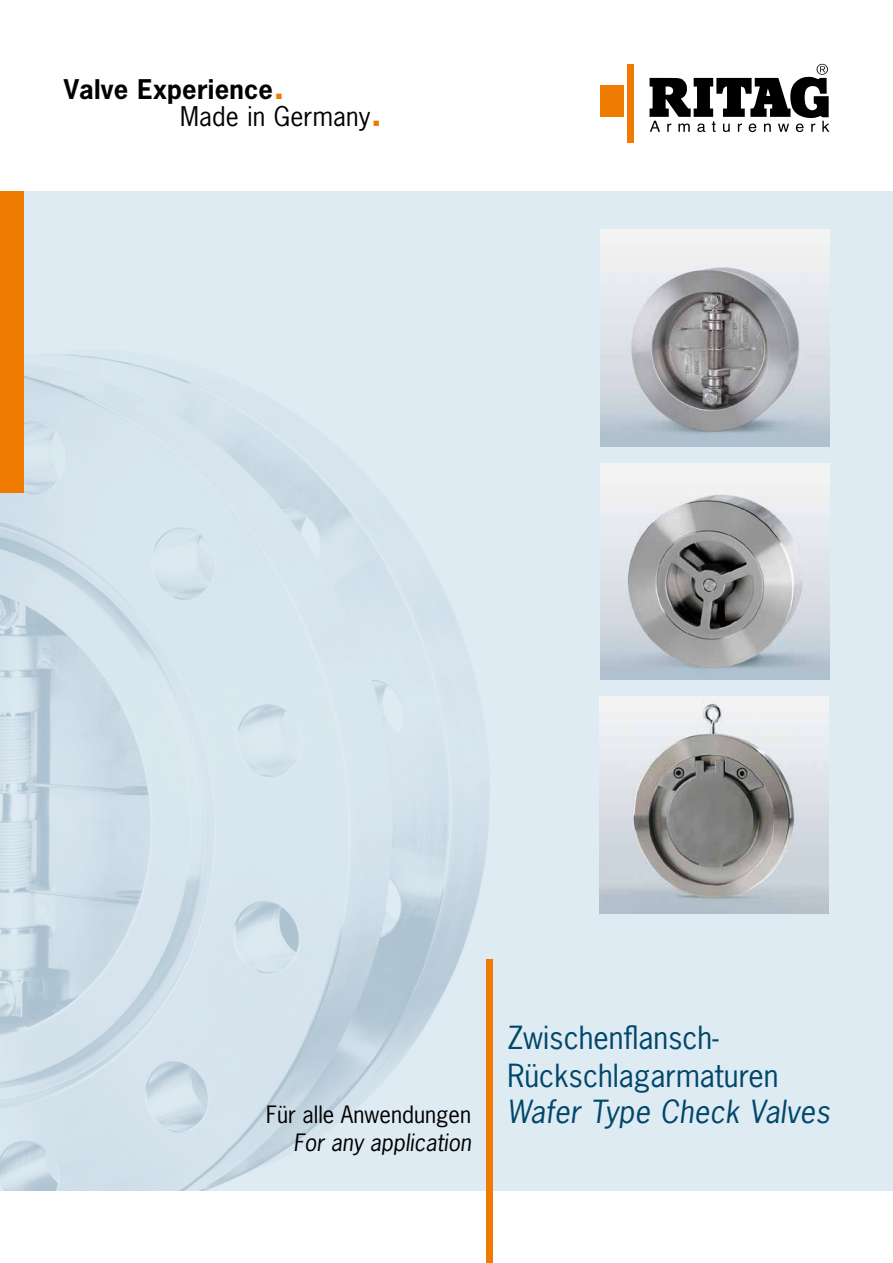
<style>
.page{position:relative;width:893px;height:1263px;background:#fff}
.page>*{position:absolute;margin:0;border:0;box-sizing:border-box;transform-origin:0 0}
.t1{font:30px/37.5px "News Gothic";color:#00476a}
.t2{font:italic 30px "News Gothic";letter-spacing:.01em;color:#00476a}
.t3{font:700 25.5px/27px "News Gothic";letter-spacing:.01em;color:#000}
.t4{font:22.5px "News Gothic";color:#000}
.t5{font:italic 22.5px "News Gothic";color:#000}
.s1{font-size:36px;color:#ef7c00}
.s2{font-weight:400}
</style>
<div class="page">
<div style="left:627px;top:64px;width:7px;height:79px;background:#ef7c00"></div>
<div style="left:600px;top:85px;width:23px;height:32px;background:#ef7c00"></div>
<svg style="left:649px;top:64px;width:180px;height:68px"></svg>
<div style="left:0;top:191px;width:893px;height:1000px;background:#deebf3"></div>
<img style="left:600px;top:697px;width:229px;height:217px">
<img style="left:0;top:191px;width:493px;height:1000px">
<div style="left:0;top:191px;width:23px;height:302px;background:#ef7c00"></div>
<div style="left:486px;top:959px;width:6px;height:304px;background:#ef7c00"></div>
<img style="left:600px;top:463px;width:229px;height:217px">
<img style="left:600px;top:229px;width:229px;height:217px">
<p class="t3" style="left:180px;top:75px;width:203px;text-indent:-116px">Valve Experience<span class="s1">.<br></span><span class="s2">Made in Germany</span><span class="s1">.</span></p>
<p class="t4" style="left:266px;top:1100px;width:206px">Für alle Anwendungen</p>
<p class="t5" style="left:294px;top:1128px;width:179px">For any application</p>
<p class="t1" style="left:507px;top:1019px;width:273px">Zwischenflansch-<br>Rückschlagarmaturen</p>
<p class="t2" style="left:507px;top:1092px;width:324px">Wafer Type Check Valves</p>
</div>
